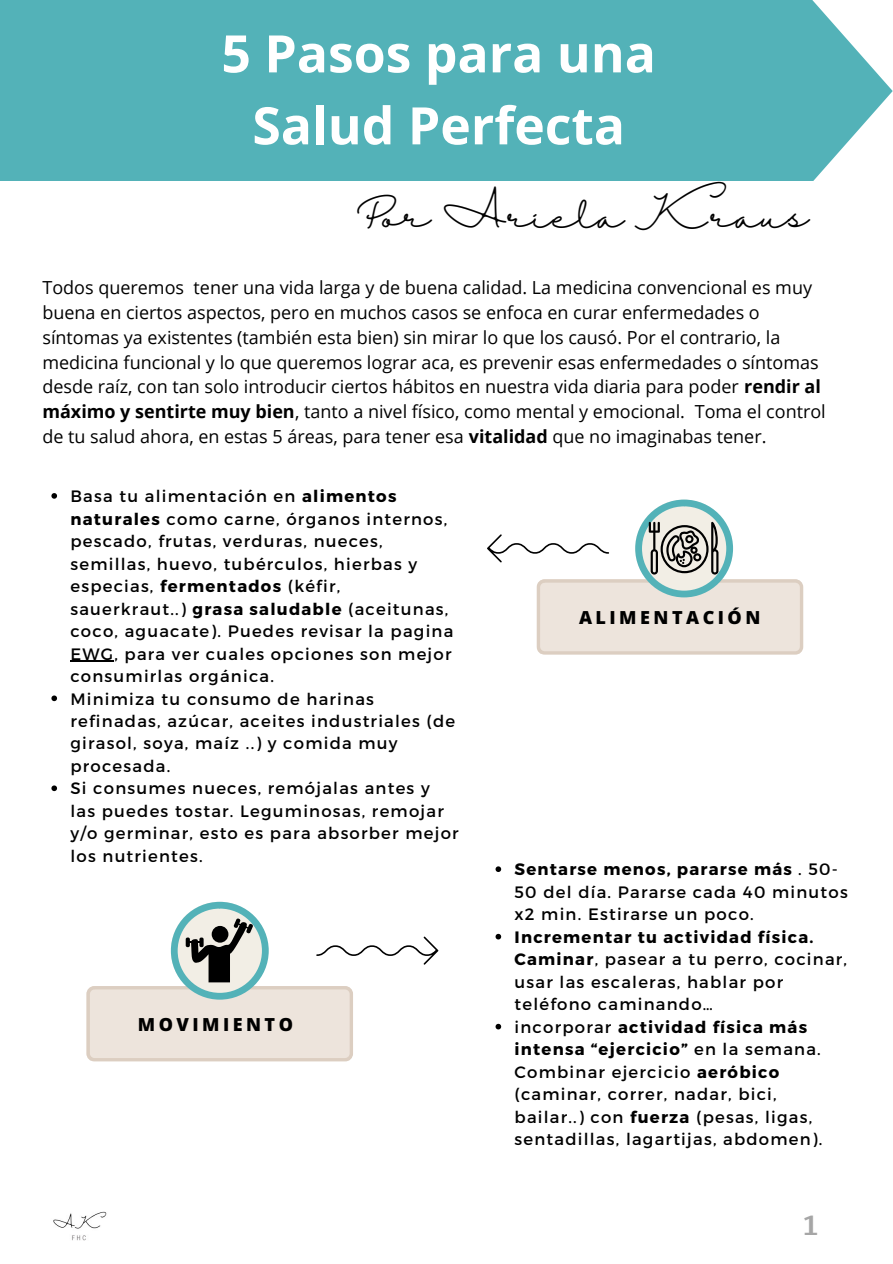
<style>
.page{position:relative;width:893px;height:1264px;background:#fff}
.page>*{position:absolute;margin:0;border:0;box-sizing:border-box;transform-origin:0 0}
.t1{font:700 51.6px/72px "Open Sans";color:#fff;text-align:center}
.t2{font:36.45px "Trocchi";color:#a6a6a6}
.t3{font:31.5px "Halimun";color:#000}
.t4{font:18px/24.8px "Open Sans";color:#000}
.t5{font:800 18px "Open Sans";letter-spacing:.195em;color:#000}
.t6{font:16.5px/22.5px "Montserrat";letter-spacing:.075em;color:#000}
.s1{font-weight:700}
</style>
<div class="page">
<svg style="left:86px;top:901px;width:352px;height:160px"></svg>
<svg style="left:487px;top:499px;width:316px;height:155px"></svg>
<div style="left:0;top:0;width:892px;height:181px;background:#53b2b8"></div>
<img style="left:53px;top:1211px;width:54px;height:30px">
<svg style="left:495px;top:866px;width:6px;height:6px"></svg>
<svg style="left:495px;top:933px;width:6px;height:6px"></svg>
<svg style="left:495px;top:1023px;width:6px;height:6px"></svg>
<svg style="left:51px;top:493px;width:6px;height:5px"></svg>
<hr style="left:70px;top:660px;width:44px;height:1px;background:#000">
<svg style="left:51px;top:695px;width:6px;height:6px"></svg>
<svg style="left:51px;top:785px;width:6px;height:6px"></svg>
<h1 class="t1" style="left:221px;top:16px;width:436px">5 Pasos para una<br>Salud Perfecta</h1>
<h3 class="t3" style="left:355px;top:198px;width:454px">Por Ariela Kraus</h3>
<p class="t4" style="left:42px;top:275px;width:784px">Todos queremos tener una vida larga y de buena calidad. La medicina convencional es muy buena en ciertos aspectos, pero en muchos casos se enfoca en curar enfermedades o síntomas ya existentes (también esta bien) sin mirar lo que los causó. Por el contrario, la medicina funcional y lo que queremos lograr aca, es prevenir esas enfermedades o síntomas desde raíz, con tan solo introducir ciertos hábitos en nuestra vida diaria para poder <span class="s1">rendir al máximo y sentirte muy bien</span>, tanto a nivel físico, como mental y emocional. Toma el control de tu salud ahora, en estas 5 áreas, para tener esa <span class="s1">vitalidad</span> que no imaginabas tener.</p>
<p class="t6" style="left:70px;top:484px;width:389px">Basa tu alimentación en <span class="s1">alimentos naturales</span> como carne, órganos internos, pescado, frutas, verduras, nueces, semillas, huevo, tubérculos, hierbas y especias, <span class="s1">fermentados</span> (kéfir, sauerkraut..) <span class="s1">grasa saludable</span> (aceitunas, coco, aguacate). Puedes revisar la pagina EWG, para ver cuales opciones son mejor consumirlas orgánica.<br>Minimiza tu consumo de harinas refinadas, azúcar, aceites industriales (de girasol, soya, maíz ..) y comida muy procesada.<br>Si consumes nueces, remójalas antes y<br>las puedes tostar. Leguminosas, remojar y/o germinar, esto es para absorber mejor los nutrientes.</p>
<p class="t5" style="left:138px;top:1011px;width:157px">MOVIMIENTO</p>
<p class="t5" style="left:579px;top:605px;width:183px">ALIMENTACIÓN</p>
<p class="t6" style="left:514px;top:857px;width:334px"><span class="s1">Sentarse menos, pararse más</span> . 50-<br>50 del día. Pararse cada 40 minutos x2 min. Estirarse un poco.</p>
<p class="t6" style="left:514px;top:924px;width:334px"><span class="s1">Incrementar tu actividad física.<br>Caminar</span>, pasear a tu perro, cocinar, usar las escaleras, hablar por teléfono caminando…<br>incorporar <span class="s1">actividad física más intensa “ejercicio”</span> en la semana.<br>Combinar ejercicio <span class="s1">aeróbico </span>(caminar, correr, nadar, bici, bailar..) con <span class="s1">fuerza</span> (pesas, ligas, sentadillas, lagartijas, abdomen).</p>
<h2 class="t2" style="left:802px;top:1197px;width:16px">1</h2>
</div>
